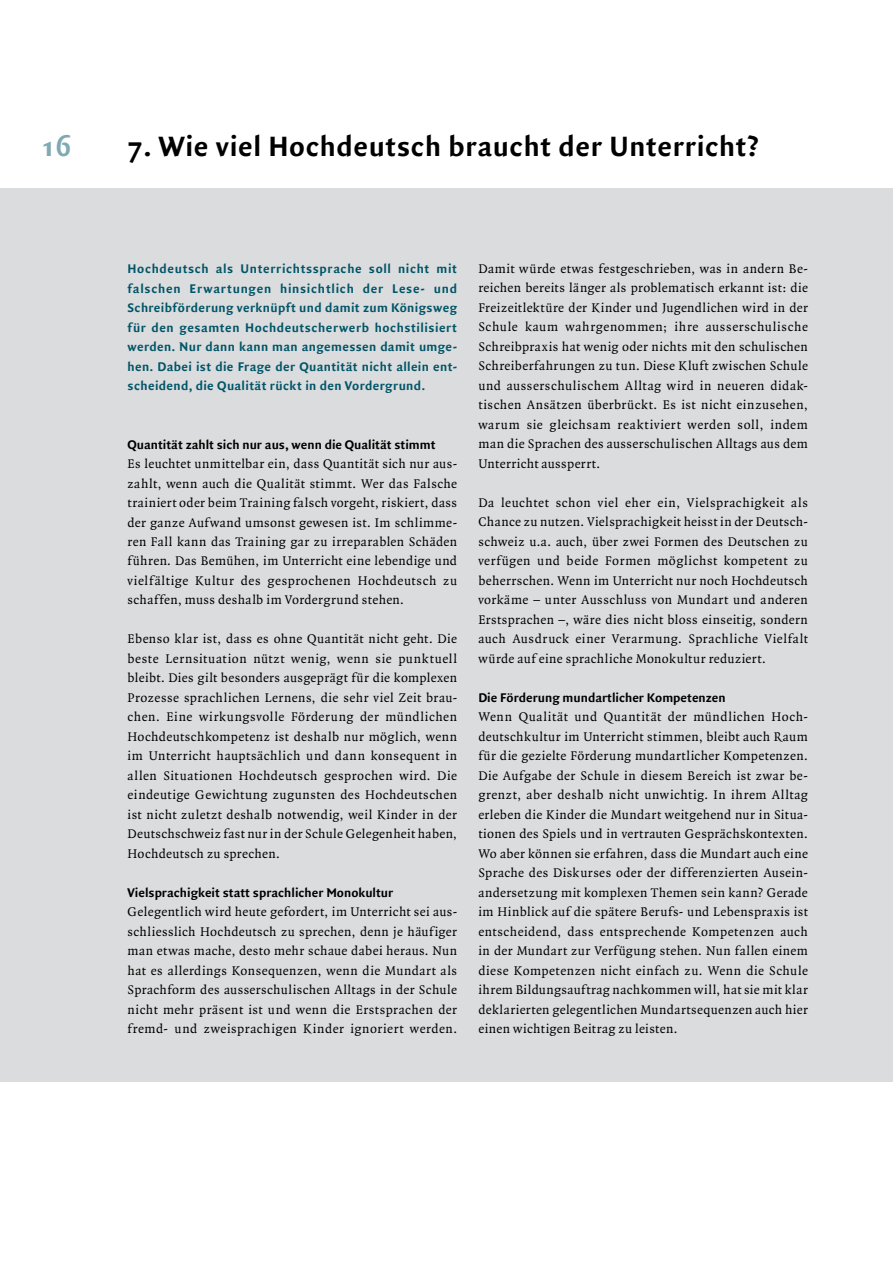
<style>
.page{position:relative;width:893px;height:1263px;background:#fff}
.page>*{position:absolute;margin:0;border:0;box-sizing:border-box;transform-origin:0 0}
.t1{font:700 30px "Quadraat Sans";letter-spacing:.02em;color:#000}
.t2{font:700 30px "Quadraat Sans";color:#80aab3}
.t3{font:13.5px/19.5px "Quadraat";letter-spacing:.03em;color:#000;text-align:justify}
.t4{font:700 13.5px/19.5px "Quadraat Sans";letter-spacing:.025em;color:#005568;text-align:justify}
.t5{font:700 13.5px "Quadraat Sans";color:#000}
</style>
<div class="page">
<div style="left:0;top:189px;width:893px;height:893px;background:#d7d9da"></div>
<h1 class="t2" style="left:43px;top:129px;width:30px">16</h1>
<h1 class="t1" style="left:128px;top:129px;width:632px">7. Wie viel Hochdeutsch braucht der Unterricht?</h1>
<p class="t4" style="left:128px;top:259px;width:331px">Hochdeutsch als Unterrichtssprache soll nicht mit falschen Erwartungen hinsichtlich der Lese- und Schreibförderung verknüpft und damit zum Königsweg für den gesamten Hochdeutscherwerb hochstilisiert werden. Nur dann kann man angemessen damit umge&shy;hen. Dabei ist die Frage der Quantität nicht allein ent&shy;scheidend, die Qualität rückt in den Vordergrund.</p>
<p class="t5" style="left:128px;top:436px;width:310px">Quantität zahlt sich nur aus, wenn die Qualität stimmt</p>
<p class="t3" style="left:128px;top:454px;width:331px">Es leuchtet unmittelbar ein, dass Quantität sich nur aus&shy;zahlt, wenn auch die Qualität stimmt. Wer das Falsche trainiert oder beim Training falsch vorgeht, riskiert, dass der ganze Aufwand umsonst gewesen ist. Im schlimme&shy;ren Fall kann das Training gar zu irreparablen Schäden führen. Das Bemühen, im Unterricht eine lebendige und vielfältige Kultur des gesprochenen Hochdeutsch zu schaffen, muss deshalb im Vordergrund stehen.</p>
<p class="t3" style="left:128px;top:630px;width:331px">Ebenso klar ist, dass es ohne Quantität nicht geht. Die beste Lernsituation nützt wenig, wenn sie punktuell bleibt. Dies gilt besonders ausgeprägt für die komplexen Prozesse sprachlichen Lernens, die sehr viel Zeit brau&shy;chen. Eine wirkungsvolle Förderung der mündlichen Hochdeutschkompetenz ist deshalb nur möglich, wenn im Unterricht hauptsächlich und dann konsequent in allen Situationen Hochdeutsch gesprochen wird. Die eindeutige Gewichtung zugunsten des Hochdeutschen ist nicht zuletzt deshalb notwendig, weil Kinder in der Deutschschweiz fast nur in der Schule Gelegenheit haben, Hochdeutsch zu sprechen.</p>
<p class="t5" style="left:128px;top:885px;width:267px">Vielsprachigkeit statt sprachlicher Monokultur</p>
<p class="t3" style="left:128px;top:903px;width:331px">Gelegentlich wird heute gefordert, im Unterricht sei aus&shy;schliesslich Hochdeutsch zu sprechen, denn je häufiger man etwas mache, desto mehr schaue dabei heraus. Nun hat es allerdings Konsequenzen, wenn die Mundart als Sprachform des ausserschulischen Alltags in der Schule nicht mehr präsent ist und wenn die Erstsprachen der fremd- und zweisprachigen Kinder ignoriert werden.</p>
<p class="t3" style="left:478px;top:259px;width:331px">Damit würde etwas festgeschrieben, was in andern Be&shy;reichen bereits länger als problematisch erkannt ist: die Freizeitlektüre der Kinder und Jugendlichen wird in der Schule kaum wahrgenommen; ihre ausserschulische Schreibpraxis hat wenig oder nichts mit den schulischen Schreiberfahrungen zu tun. Diese Kluft zwischen Schule und ausserschulischem Alltag wird in neueren didak&shy;tischen Ansätzen überbrückt. Es ist nicht einzusehen, warum sie gleichsam reaktiviert werden soll, indem man die Sprachen des ausserschulischen Alltags aus dem Unterricht aussperrt.</p>
<p class="t3" style="left:478px;top:493px;width:331px">Da leuchtet schon viel eher ein, Vielsprachigkeit als Chance zu nutzen. Vielsprachigkeit heisst in der Deutsch&shy;schweiz u.a. auch, über zwei Formen des Deutschen zu verfügen und beide Formen möglichst kompetent zu beherrschen. Wenn im Unterricht nur noch Hochdeutsch vorkäme – unter Ausschluss von Mundart und anderen Erstsprachen –, wäre dies nicht bloss einseitig, sondern auch Ausdruck einer Verarmung. Sprachliche Vielfalt würde auf eine sprachliche Monokultur reduziert.</p>
<p class="t5" style="left:478px;top:690px;width:249px">Die Förderung mundartlicher Kompetenzen</p>
<p class="t3" style="left:478px;top:708px;width:331px">Wenn Qualität und Quantität der mündlichen Hoch&shy;deutschkultur im Unterricht stimmen, bleibt auch Raum für die gezielte Förderung mundartlicher Kompetenzen.<br>Die Aufgabe der Schule in diesem Bereich ist zwar be&shy;grenzt, aber deshalb nicht unwichtig. In ihrem Alltag erleben die Kinder die Mundart weitgehend nur in Situa&shy;tionen des Spiels und in vertrauten Gesprächskontexten.<br>Wo aber können sie erfahren, dass die Mundart auch eine Sprache des Diskurses oder der differenzierten Ausein&shy;andersetzung mit komplexen Themen sein kann? Gerade im Hinblick auf die spätere Berufs- und Lebenspraxis ist entscheidend, dass entsprechende Kompetenzen auch in der Mundart zur Verfügung stehen. Nun fallen einem diese Kompetenzen nicht einfach zu. Wenn die Schule ihrem Bildungsauftrag nachkommen will, hat sie mit klar deklarierten gelegentlichen Mundartsequenzen auch hier einen wichtigen Beitrag zu leisten.</p>
</div>
